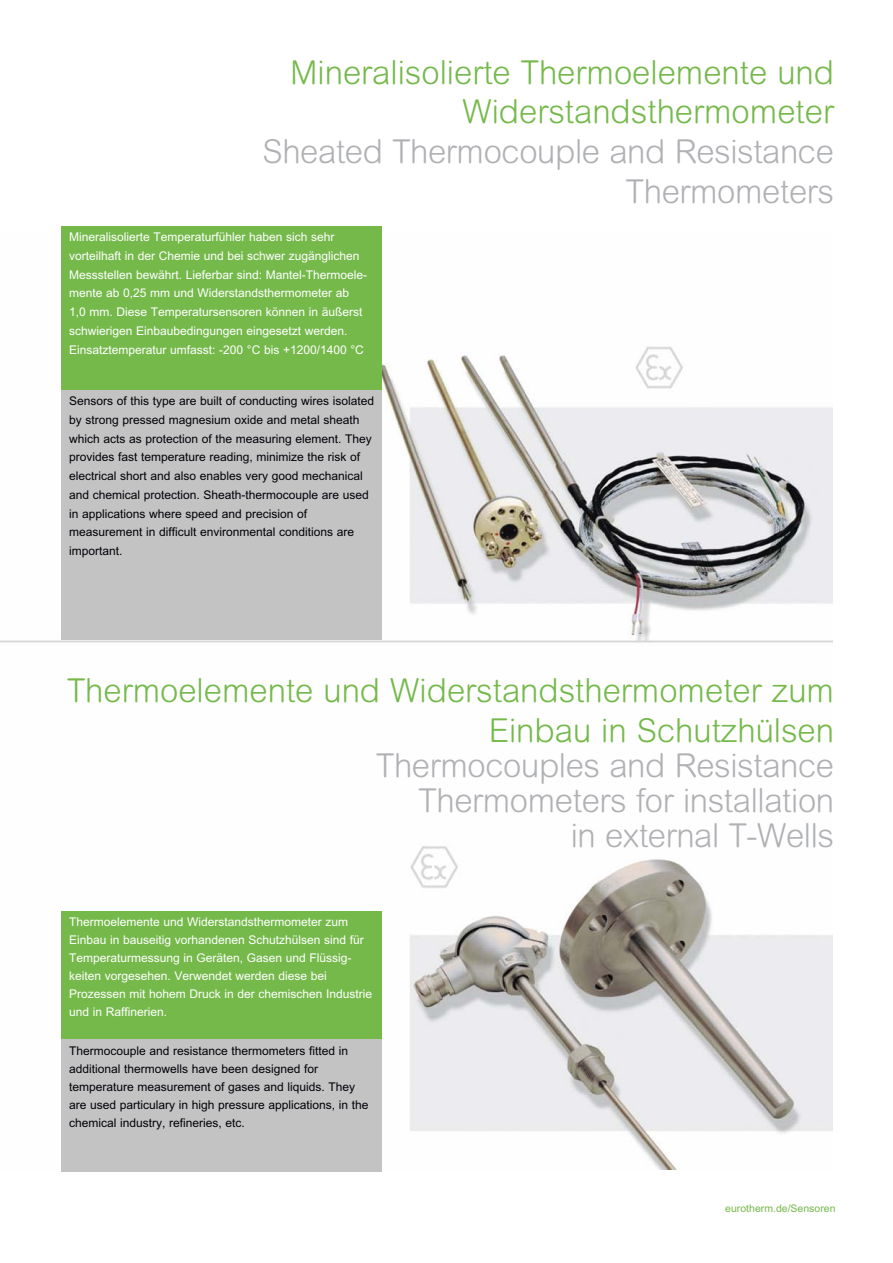
<style>
.page{position:relative;width:893px;height:1263px;background:#fff}
.page>*{position:absolute;margin:0;border:0;box-sizing:border-box;transform-origin:0 0}
.t1{font:300 33px/39.6px "Arial Rounded MT Pro";color:#75b94b;text-align:right}
.t2{font:300 33px/35.1px "Arial Rounded MT Pro";letter-spacing:-.01em;color:#b0b1b4;text-align:right}
.t3{font:12px/18.8px "Arial MT Pro";color:#000006}
.t4{font:12px/18.8px "Arial MT Pro";color:#fff}
.t5{font:10.5px "Arial MT Pro";color:#75b94b}
</style>
<div class="page">
<img style="left:0;top:232px;width:832px;height:938px">
<div style="left:62px;top:227px;width:320px;height:164px;background:#75b94b"></div>
<div style="left:62px;top:911px;width:320px;height:130px;background:#75b94b"></div>
<div style="left:62px;top:390px;width:320px;height:250px;background:#c4c3c4"></div>
<div style="left:62px;top:1040px;width:320px;height:132px;background:#c4c3c4"></div>
<h1 class="t1" style="left:290px;top:56px;width:545px">Mineralisolierte Thermoelemente und<br>Widerstandsthermometer</h1>
<h1 class="t2" style="left:262px;top:135px;width:573px;line-height:39.6px">Sheated Thermocouple and Resistance<br>Thermometers</h1>
<p class="t4" style="left:69px;top:229px;width:300px">Mineralisolierte Temperaturfühler haben sich sehr vorteilhaft in der Chemie und bei schwer zugänglichen Messstellen bewährt. Lieferbar sind: Mantel-Thermoele&shy;mente ab 0,25 mm und Widerstandsthermometer ab 1,0 mm. Diese Temperatursensoren können in äußerst schwierigen Einbaubedingungen eingesetzt werden.<br>Einsatztemperatur umfasst: -200 °C bis +1200/1400 °C</p>
<p class="t3" style="left:69px;top:393px;width:307px">Sensors of this type are built of conducting wires isolated by strong pressed magnesium oxide and metal sheath which acts as protection of the measuring element. They provides fast temperature reading, minimize the risk of electrical short and also enables very good mechanical and chemical protection. Sheath-thermocouple are used in applications where speed and precision of measurement in difficult environmental conditions are important.</p>
<h1 class="t1" style="left:67px;top:674px;width:768px">Thermoelemente und Widerstandsthermometer zum<br>Einbau in Schutzhülsen</h1>
<h1 class="t2" style="left:376px;top:751px;width:459px">Thermocouples and Resistance<br>Thermometers for installation<br>in external T-Wells</h1>
<p class="t4" style="left:69px;top:913px;width:305px;line-height:18px">Thermoelemente und Widerstandsthermometer zum Einbau in bauseitig vorhandenen Schutzhülsen sind für Temperaturmessung in Geräten, Gasen und Flüssig&shy;keiten vorgesehen. Verwendet werden diese bei Prozessen mit hohem Druck in der chemischen Industrie und in Raffinerien.</p>
<p class="t3" style="left:69px;top:1042px;width:301px;line-height:18px">Thermocouple and resistance thermometers fitted in additional thermowells have been designed for temperature measurement of gases and liquids. They are used particulary in high pressure applications, in the chemical industry, refineries, etc.</p>
<p class="t5" style="left:725px;top:1204px;width:112px">eurotherm.de/Sensoren</p>
</div>
